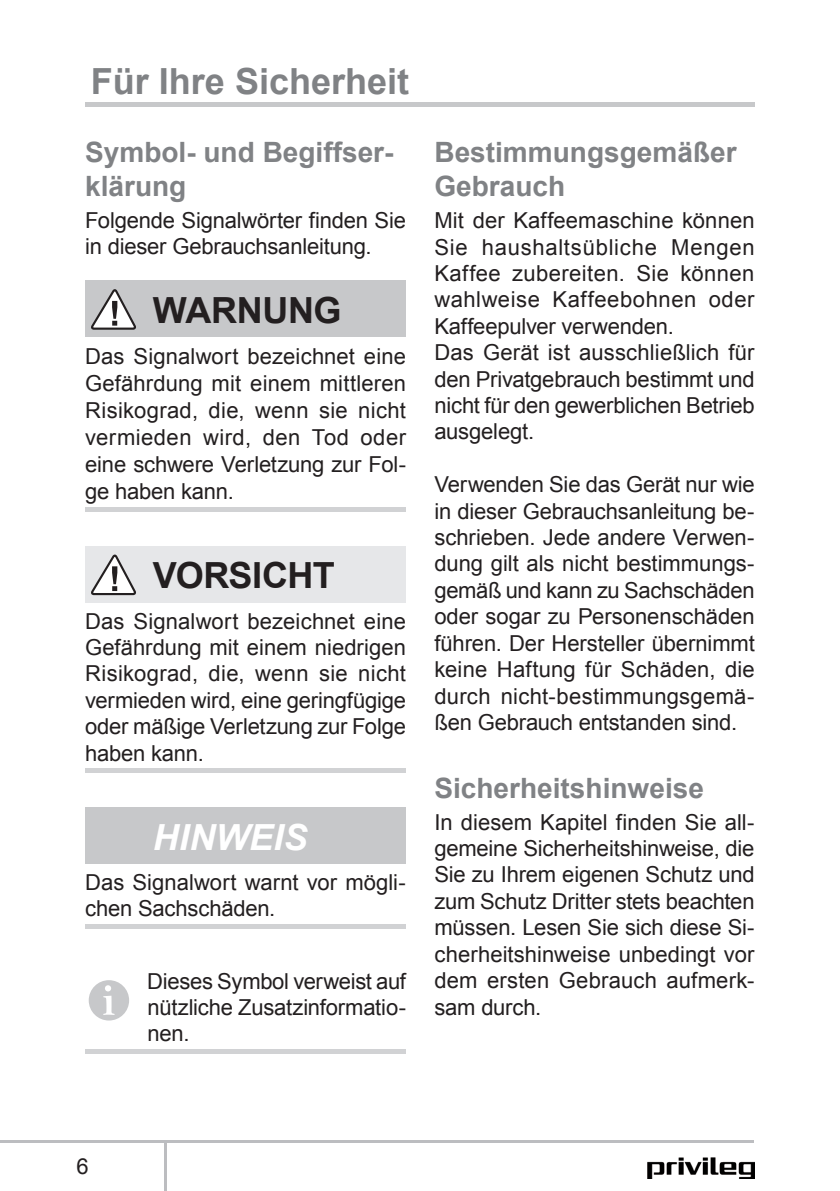
<style>
.page{position:relative;width:840px;height:1191px;background:#fff}
.page>*{position:absolute;margin:0;border:0;box-sizing:border-box;transform-origin:0 0}
.t1{font:700 36px "Arial";color:#808285}
.t2{font:700 36px "Arial";letter-spacing:-.015em;color:#231f20}
.t3{font:italic 700 36px "Arial";color:#fff}
.t4{font:700 28px/33.6px "Arial";color:#808285}
.t5{font:22px/26.4px "Arial";letter-spacing:-.005em;color:#231f20;text-align:justify}
</style>
<div class="page">
<hr style="left:0;top:1141px;width:753px;height:2px;background:#bcbdc0">
<hr style="left:164px;top:1141px;width:2px;height:50px;background:#bcbdc0">
<img style="left:647px;top:1157px;width:107px;height:21px">
<hr style="left:85px;top:103px;width:669px;height:4px;background:#c7c8ca">
<div style="left:85px;top:281px;width:321px;height:56px;background:#c7c8ca"></div>
<hr style="left:85px;top:507px;width:321px;height:4px;background:#d1d2d4">
<div style="left:85px;top:546px;width:321px;height:56px;background:#e6e7e9"></div>
<hr style="left:85px;top:768px;width:321px;height:4px;background:#d1d2d4">
<div style="left:85px;top:807px;width:321px;height:56px;background:#c7c8ca"></div>
<hr style="left:85px;top:924px;width:321px;height:4px;background:#d1d2d4">
<hr style="left:85px;top:1049px;width:321px;height:4px;background:#d1d2d4">
<svg style="left:91px;top:289px;width:45px;height:41px"></svg>
<svg style="left:91px;top:554px;width:45px;height:42px"></svg>
<div style="left:90px;top:981px;width:38px;height:38px;background:#c7c8ca;border-radius:50%"></div>
<div style="left:89px;top:980px;width:40px;height:40px;border:2px solid #c7c8ca;border-radius:50%"></div>
<svg style="left:103px;top:985px;width:12px;height:30px"></svg>
<h1 class="t1" style="left:91px;top:62px;width:320px">Für Ihre Sicherheit</h1>
<p class="t4" style="left:85px;top:136px;width:310px">Symbol- und Begiffser&shy;klärung</p>
<p class="t5" style="left:85px;top:207px;width:322px">Folgende Si gnal wörter finden Sie in dieser Gebrauchsanleitung.</p>
<h1 class="t2" style="left:153px;top:290px;width:190px">WARNUNG</h1>
<p class="t5" style="left:85px;top:343px;width:322px;line-height:27px">Das Signalwort bezeichnet eine Gefährdung mit einem mittleren Risikograd, die, wenn sie nicht vermieden wird, den Tod oder eine schwere Verletzung zur Fol&shy;ge haben kann.</p>
<h1 class="t2" style="left:153px;top:555px;width:183px">VORSICHT</h1>
<p class="t5" style="left:85px;top:608px;width:322px">Das Signalwort bezeichnet eine Gefährdung mit einem niedrigen Risikograd, die, wenn sie nicht vermieden wird, eine geringfügige oder mäßige Verletzung zur Folge haben kann.</p>
<h1 class="t3" style="left:153px;top:817px;width:156px">HINWEIS</h1>
<p class="t5" style="left:85px;top:869px;width:322px">Das Signalwort warnt vor mögli&shy;chen Sachschäden.</p>
<p class="t5" style="left:147px;top:967px;width:260px">Dieses Symbol verweist auf nützliche Zusatzinformatio&shy;nen.</p>
<p class="t4" style="left:434px;top:136px;width:303px">Bestimmungsgemäßer<br>Gebrauch</p>
<p class="t5" style="left:434px;top:207px;width:321px;text-align:left">Mit der Kaffeemaschine können<br>Sie haushaltsübliche Mengen<br>Kaffee zubereiten. Sie können wahlweise Kaffeebohnen oder<br>Kaffeepulver verwenden.<br>Das Gerät ist ausschließlich für den Privatgebrauch bestimmt und nicht für den gewerblichen Betrieb ausgelegt.</p>
<p class="t5" style="left:434px;top:471px;width:322px">Verwenden Sie das Gerät nur wie in dieser Gebrauchsanleitung be&shy;schrieben. Jede andere Verwen&shy;dung gilt als nicht bestimmungs&shy;gemäß und kann zu Sachschäden oder sogar zu Personenschäden führen. Der Hersteller übernimmt keine Haftung für Schäden, die durch nicht-bestimmungsgemä&shy;ßen Gebrauch entstanden sind.</p>
<p class="t4" style="left:434px;top:771px;width:271px">Sicherheits hinweise</p>
<p class="t5" style="left:434px;top:808px;width:321px">In diesem Kapitel finden Sie all&shy;gemeine Sicherheitshinweise, die Sie zu Ihrem eigenen Schutz und zum Schutz Dritter stets beachten müssen. Lesen Sie sich diese Si&shy;cherheitshinweise unbedingt vor dem ersten Gebrauch aufmerk&shy;sam durch.</p>
<p class="t5" style="left:76px;top:1153px;width:14px">6</p>
</div>
